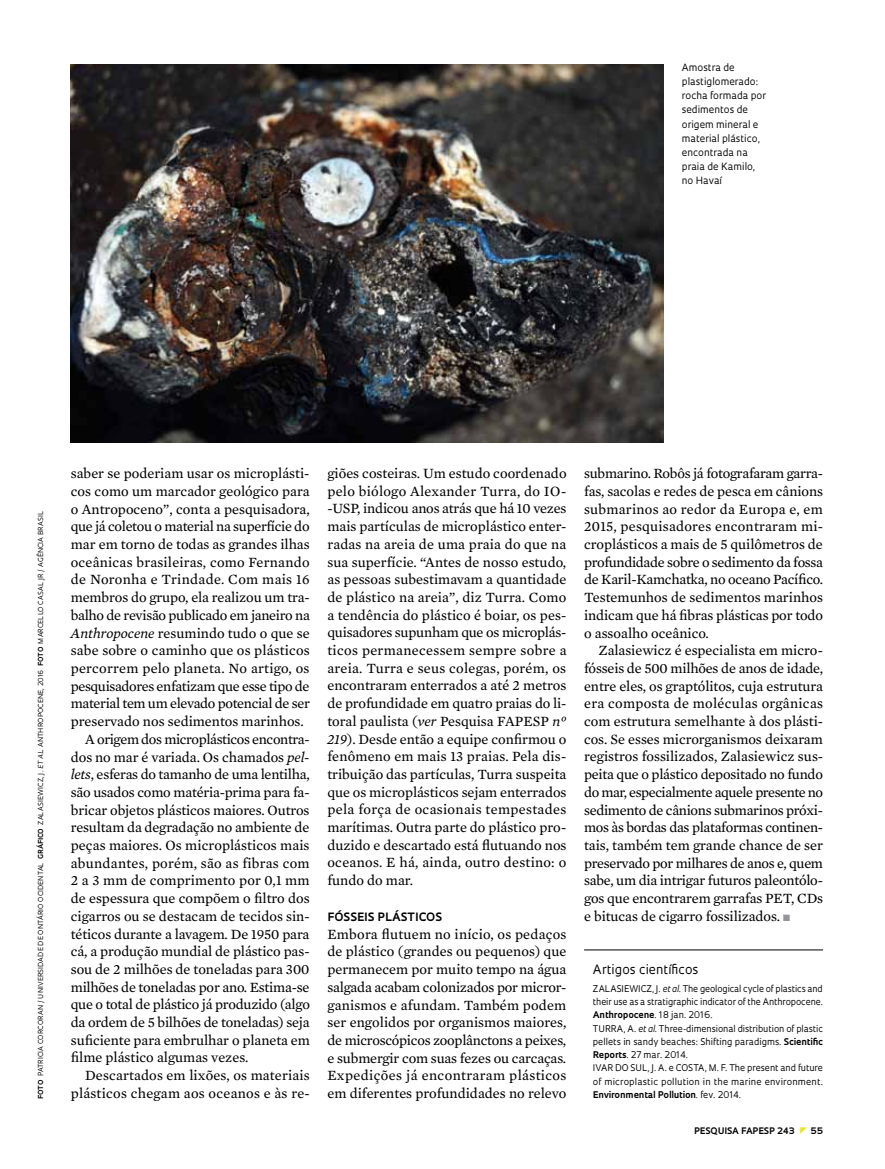
<style>
.page{position:relative;width:885px;height:1169px;background:#fff}
.page>*{position:absolute;margin:0;border:0;box-sizing:border-box;transform-origin:0 0}
.t1{font:14.4px/17.7px "Mercury Text G2";letter-spacing:-.005em;color:#000;text-align:justify}
.t2{font:14.4px "Mercury Text G2";letter-spacing:-.025em;color:#000}
.t3{font:14.4px "Mercury Text G2";letter-spacing:.02em;color:#000}
.t4{font:14.4px "Mercury Text G2";letter-spacing:.015em;color:#000}
.t5{font:12.6px "Oculum";color:#000}
.t6{font:700 11.25px "Oculum";letter-spacing:.025em;color:#000}
.t7{font:9.75px/14.1px "Oculum";color:#000}
.t8{font:9px/13.2px "Oculum";letter-spacing:-.005em;color:#000}
.t9{font:700 8.7px "Oculum";letter-spacing:.015em;color:#000}
.t10{font:6.75px "Oculum";letter-spacing:.02em;color:#000}
.s1{font-weight:700}
.s2{font-style:italic}
.s3{color:#939598}
</style>
<div class="page">
<hr style="left:584px;top:949px;width:239px;height:1px;background:#000">
<img style="left:71px;top:64px;width:593px;height:379px">
<p class="t7" style="left:682px;top:60px;width:86px">Amostra de plastiglomerado: rocha formada por sedimentos de origem mineral e material plástico, encontrada na praia de Kamilo, no Havaí</p>
<p class="t10" style="left:36px;top:1098px;width:588px;rotate:-90deg"><span class="s1">foto</span> patricia corcoran / universidade de ontário ocidental <span class="s1">gráfico</span> ZALASIEWICZ, J. <span class="s2">et al</span>. anthro pocene, 2016 <span class="s1">foto</span> Marcello Casal Jr / Agência Brasil</p>
<p class="t1" style="left:71px;top:464px;width:240px">saber se poderiam usar os microplásti-</p>
<p class="t1" style="left:71px;top:481px;width:240px">cos como um marcador geológico para</p>
<p class="t1" style="left:71px;top:499px;width:240px">o Antropoceno”, conta a pesquisadora,</p>
<p class="t2" style="left:71px;top:516px;width:240px">que já coletou o material na superfície do</p>
<p class="t1" style="left:71px;top:534px;width:240px">mar em torno de todas as grandes ilhas</p>
<p class="t4" style="left:71px;top:551px;width:240px">oceânicas brasileiras, como Fernando</p>
<p class="t3" style="left:71px;top:569px;width:240px">de Noronha e Trindade. Com mais 16</p>
<p class="t1" style="left:71px;top:588px;width:241px">membros do grupo, ela realizou um tra-</p>
<p class="t1" style="left:71px;top:605px;width:241px">balho de revisão publicado em janeiro na</p>
<p class="t1" style="left:71px;top:623px;width:240px"><span class="s2">Anthropocene</span> resumindo tudo o que se</p>
<p class="t1" style="left:71px;top:641px;width:240px">sabe sobre o caminho que os plásticos</p>
<p class="t3" style="left:71px;top:658px;width:240px">percorrem pelo planeta. No artigo, os</p>
<p class="t2" style="left:71px;top:675px;width:240px">pesquisadores enfatizam que esse tipo de</p>
<p class="t2" style="left:71px;top:693px;width:241px">material tem um elevado potencial de ser</p>
<p class="t1" style="left:71px;top:711px;width:234px">preservado nos sedimentos marinhos.</p>
<p class="t2" style="left:85px;top:728px;width:226px">A origem dos microplásticos encontra-</p>
<p class="t1" style="left:71px;top:747px;width:241px">dos no mar é variada. Os chamados <span class="s2">pel-</span></p>
<p class="t1" style="left:71px;top:764px;width:240px"><span class="s2">lets</span>, esferas do tamanho de uma lentilha,</p>
<p class="t1" style="left:71px;top:782px;width:240px">são usados como matéria-prima para fa-</p>
<p class="t1" style="left:71px;top:800px;width:240px">bricar objetos plásticos maiores. Outros</p>
<p class="t1" style="left:71px;top:818px;width:240px">resultam da degradação no ambiente de</p>
<p class="t1" style="left:71px;top:835px;width:240px">peças maiores. Os microplásticos mais</p>
<p class="t3" style="left:71px;top:852px;width:240px">abundantes, porém, são as fibras com</p>
<p class="t1" style="left:71px;top:871px;width:240px">2 a 3 mm de comprimento por 0,1 mm</p>
<p class="t1" style="left:71px;top:888px;width:240px">de espessura que compõem o filtro dos</p>
<p class="t1" style="left:71px;top:906px;width:240px">cigarros ou se destacam de tecidos sin-</p>
<p class="t1" style="left:71px;top:924px;width:240px">téticos durante a lavagem. De 1950 para</p>
<p class="t1" style="left:71px;top:941px;width:240px">cá, a produção mundial de plástico pas-</p>
<p class="t1" style="left:71px;top:959px;width:240px">sou de 2 milhões de toneladas para 300</p>
<p class="t1" style="left:71px;top:977px;width:240px">milhões de toneladas por ano. Estima-se</p>
<p class="t1" style="left:71px;top:995px;width:241px">que o total de plástico já produzido (algo</p>
<p class="t1" style="left:71px;top:1012px;width:240px">da ordem de 5 bilhões de toneladas) seja</p>
<p class="t1" style="left:71px;top:1030px;width:241px">suficiente para embrulhar o planeta em</p>
<p class="t1" style="left:71px;top:1048px;width:179px">filme plástico algumas vezes.</p>
<p class="t1" style="left:85px;top:1065px;width:226px">Descartados em lixões, os materiais</p>
<p class="t4" style="left:71px;top:1082px;width:240px">plásticos chegam aos oceanos e às re-</p>
<p class="t1" style="left:327px;top:463px;width:241px">giões costeiras. Um estudo coordenado pelo biólogo Alexander Turra, do IO--USP, indicou anos atrás que há 10 vezes mais partículas de microplástico enter&shy;radas na areia de uma praia do que na sua superfície. “Antes de nosso estudo, as pessoas subestimavam a quantidade de plástico na areia”, diz Turra. Como a tendência do plástico é boiar, os pes&shy;quisadores supunham que os microplás&shy;ticos permanecessem sempre sobre a areia. Turra e seus colegas, porém, os encontraram enterrados a até 2 metros de profundidade em quatro praias do li&shy;toral paulista (<span class="s2">ver</span> Pesquisa Fapesp</p>
<p class="t1" style="left:327px;top:711px;width:241px;text-indent:225px"><span class="s2">nº 219</span>). Desde então a equipe confirmou o fenômeno em mais 13 praias. Pela dis&shy;tribuição das partículas, Turra suspeita que os microplásticos sejam enterrados pela força de ocasionais tempestades marítimas. Outra parte do plástico pro&shy;duzido e descartado está flutuando nos oceanos. E há, ainda, outro destino: o fundo do mar.</p>
<p class="t6" style="left:327px;top:909px;width:24px">Fósseis</p>
<p class="t6" style="left:378px;top:909px;width:65px">plásti cos</p>
<p class="t1" style="left:327px;top:924px;width:241px">Embora flutuem no início, os pedaços de plástico (grandes ou pequenos) que permanecem por muito tempo na água salgada acabam colonizados por micror&shy;ganismos e afundam. Também podem ser engolidos por organismos maiores, de microscópicos zooplânctons a peixes, e submergir com suas fezes ou carcaças.<br>Expedições já encontraram plásticos em diferentes profundidades no relevo</p>
<p class="t1" style="left:584px;top:464px;width:241px">submarino. Robôs já fotografaram garra&shy;fas, sacolas e redes de pesca em cânions submarinos ao redor da Europa e, em 2015, pesquisadores encontraram mi&shy;croplásticos a mais de 5 quilômetros de profundidade sobre o sedimento da fossa de Karil-Kamchatka, no oceano Pacífico.<br>Testemunhos de sedimentos marinhos indicam que há fibras plásticas por todo o assoalho oceânico.</p>
<p class="t1" style="left:584px;top:641px;width:241px;text-indent:14px">Zalasiewicz é especialista em micro&shy;fósseis de 500 milhões de anos de idade, entre eles, os graptólitos, cuja estrutura era composta de moléculas orgânicas com estrutura semelhante à dos plásti&shy;cos. Se esses microrganismos deixaram registros fossilizados, Zalasiewicz sus&shy;peita que o plástico depositado no fundo do mar, especialmente aquele presente no sedimento de cânions submarinos próxi&shy;mos às bordas das plataformas continen&shy;tais, também tem grande chance de ser preservado por milhares de anos e, quem sabe, um dia intrigar futuros paleontólo&shy;gos que encontrarem garrafas PET, CDs e bitucas de cigarro fossilizados. <span class="s3">■</span></p>
<p class="t5" style="left:593px;top:961px;width:107px">Artigos científicos</p>
<p class="t8" style="left:593px;top:981px;width:232px">ZALASIEWICZ, J. <span class="s2">et al</span>. The geological cycle of plastics and their use as a stratigraphic indicator of the Anthropocene.<br><span class="s1">Anthropocene</span>. 18 jan. 2016.<br>TURRA, A. <span class="s2">et al</span>. Three-dimensional distribution of plastic pellets in sandy beaches: Shifting paradigms. <span class="s1">Scientific Reports</span>. 27 mar. 2014.<br>IVAR DO SUL, J. A. e COSTA, M. F. The present and future of microplastic pollution in the marine environment.<br><span class="s1">Environmental Pollution</span>. fev. 2014.</p>
<p class="t9" style="left:694px;top:1124px;width:102px">pESQUISA FAPESP 243</p>
<p class="t9" style="left:811px;top:1124px;width:14px">55</p>
</div>
